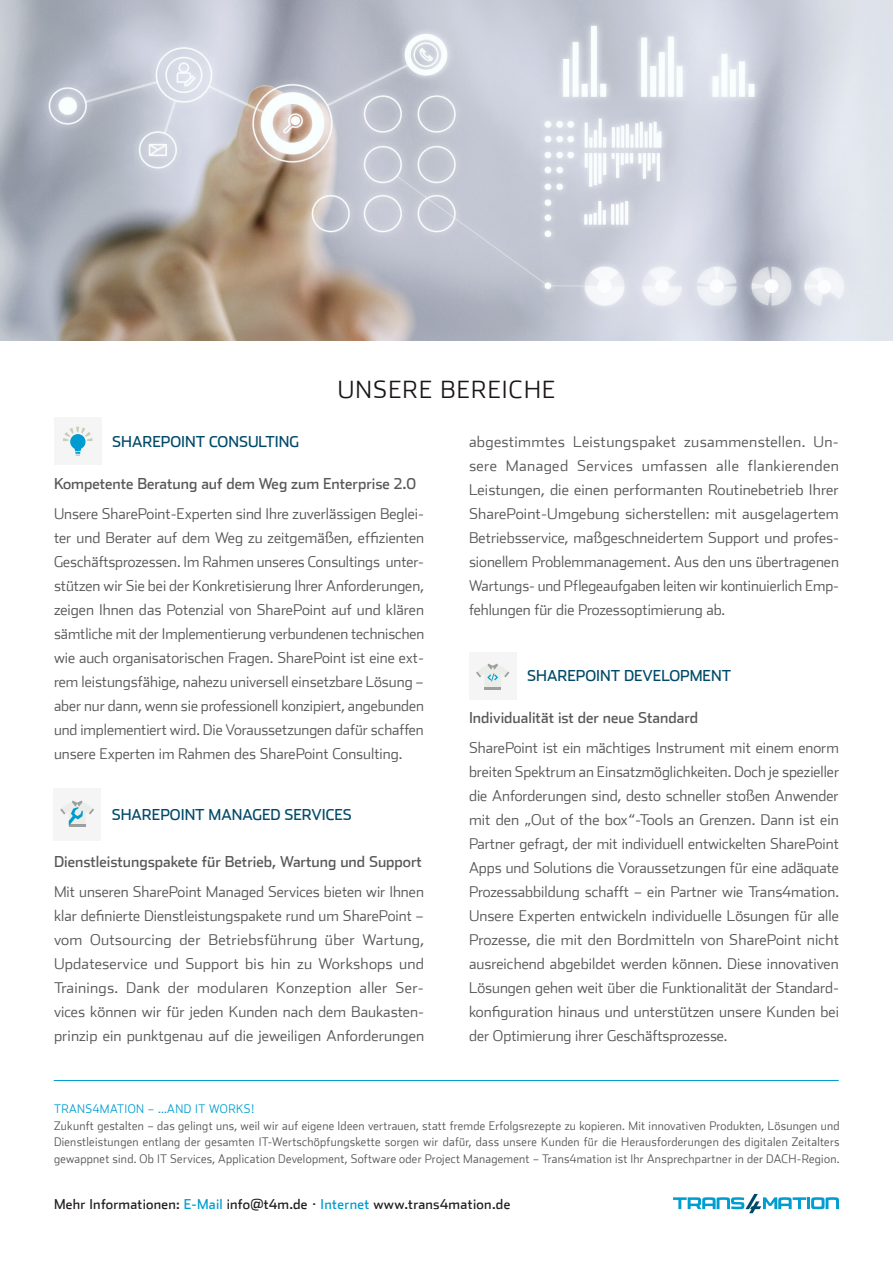
<style>
.page{position:relative;width:893px;height:1263px;background:#fff}
.page>*{position:absolute;margin:0;border:0;box-sizing:border-box;transform-origin:0 0}
.t1{font:300 24px "Stainless";letter-spacing:.05em;color:#1a1617}
.t2{font:300 15px/24px "Stainless";color:#595857;text-align:justify}
.t3{font:15px "Stainless";color:#595857}
.t4{font:15px "Stainless";color:#004a69}
.t5{font:13.5px "Stainless";letter-spacing:.02em;color:#231f20}
.t6{font:300 12px/16.5px "Stainless";letter-spacing:.025em;color:#595857;text-align:justify;scale:.96 1}
.t7{font:300 12px "Stainless";letter-spacing:.04em;color:#009dd0;scale:.96 1}
.s1{color:#009dd0}
</style>
<div class="page">
<hr style="left:54px;top:1080px;width:785px;height:1px;background:#009dd0">
<svg style="left:673px;top:1194px;width:166px;height:19px"></svg>
<div style="left:54px;top:418px;width:47px;height:47px;background:#f5f5f5"></div>
<svg style="left:63px;top:427px;width:30px;height:29px"></svg>
<img style="left:0;top:0;width:893px;height:340px">
<div style="left:53px;top:788px;width:48px;height:53px;background:#f5f5f5"></div>
<svg style="left:60px;top:801px;width:34px;height:25px"></svg>
<div style="left:469px;top:652px;width:47px;height:48px;background:#f5f5f5"></div>
<svg style="left:476px;top:663px;width:33px;height:26px"></svg>
<h1 class="t1" style="left:338px;top:376px;width:219px">UNSERE BEREICHE</h1>
<p class="t4" style="left:112px;top:433px;width:188px">SHAREPOINT CONSULTING</p>
<p class="t3" style="left:54px;top:475px;width:363px">Kompetente Beratung auf dem Weg zum Enterprise 2.0</p>
<p class="t2" style="left:54px;top:501px;width:372px">Unsere SharePoint-Experten sind Ihre zuverlässigen Beglei&shy;ter und Berater auf dem Weg zu zeitgemäßen, effizienten Geschäftsprozessen. Im Rahmen unseres Consultings unter&shy;stützen wir Sie bei der Konkretisierung Ihrer Anforderungen, zeigen Ihnen das Potenzial von SharePoint auf und klären sämtliche mit der Implementierung verbundenen technischen wie auch organisatorischen Fragen. SharePoint ist eine ext&shy;rem leistungsfähige, nahezu universell einsetzbare Lösung – aber nur dann, wenn sie professionell konzipiert, angebunden und implementiert wird. Die Voraussetzungen dafür schaffen unsere Experten im Rahmen des SharePoint Consulting.</p>
<p class="t4" style="left:112px;top:806px;width:242px">SHAREPOINT MANAGED SERVICES</p>
<p class="t3" style="left:54px;top:853px;width:370px">Dienstleistungspakete für Betrieb, Wartung und Support</p>
<p class="t2" style="left:54px;top:879px;width:372px">Mit unseren SharePoint Managed Services bieten wir Ihnen klar definierte Dienstleistungspakete rund um SharePoint – vom Outsourcing der Betriebsführung über Wartung, Updateservice und Support bis hin zu Workshops und Trainings. Dank der modularen Konzeption aller Ser&shy;vices können wir für jeden Kunden nach dem Baukasten&shy;prinzip ein punktgenau auf die jeweiligen Anforderungen</p>
<p class="t2" style="left:469px;top:430px;width:371px">abgestimmtes Leistungspaket zusammenstellen. Un&shy;sere Managed Services umfassen alle flankierenden Leistungen, die einen performanten Routinebetrieb Ihrer SharePoint-Umgebung sicherstellen: mit ausgelagertem Betriebsservice, maßgeschneidertem Support und profes&shy;sionellem Problemmanagement. Aus den uns übertragenen Wartungs- und Pflegeaufgaben leiten wir kontinuierlich Emp&shy;fehlungen für die Prozessoptimierung ab.</p>
<p class="t4" style="left:527px;top:667px;width:205px">SHAREPOINT DEVELOPMENT</p>
<p class="t3" style="left:469px;top:708px;width:230px">Individualität ist der neue Standard</p>
<p class="t2" style="left:469px;top:735px;width:372px">SharePoint ist ein mächtiges Instrument mit einem enorm breiten Spektrum an Einsatzmöglichkeiten. Doch je spezieller die Anforderungen sind, desto schneller stoßen Anwender mit den „Out of the box“-Tools an Grenzen. Dann ist ein Partner gefragt, der mit individuell entwickelten SharePoint Apps und Solutions die Voraussetzungen für eine adäquate Prozessabbildung schafft – ein Partner wie Trans4mation.<br>Unsere Experten entwickeln individuelle Lösungen für alle Prozesse, die mit den Bordmitteln von SharePoint nicht ausreichend abgebildet werden können. Diese innovativen Lösungen gehen weit über die Funktionalität der Standard&shy;konfiguration hinaus und unterstützen unsere Kunden bei der Optimierung ihrer Geschäftsprozesse.</p>
<p class="t7" style="left:54px;top:1102px;width:210px">TRANS4MATION – …AND IT WORKS!</p>
<p class="t6" style="left:54px;top:1117px;width:820px">Zukunft gestalten – das gelingt uns, weil wir auf eigene Ideen vertrauen, statt fremde Erfolgsrezepte zu kopieren. Mit innovativen Produkten, Lösungen und Dienstleistungen entlang der gesamten IT-Wertschöpfungskette sorgen wir dafür, dass unsere Kunden für die Herausforderungen des digitalen Zeitalters gewappnet sind. Ob IT Services, Application Development, Software oder Project Management – Trans4mation ist Ihr Ansprechpartner in der DACH-Region.</p>
<p class="t5" style="left:54px;top:1196px;width:458px">Mehr Informationen: <span class="s1">E-Mail</span> info@t4m.de · <span class="s1">Internet</span> www.trans4mation.de</p>
</div>
